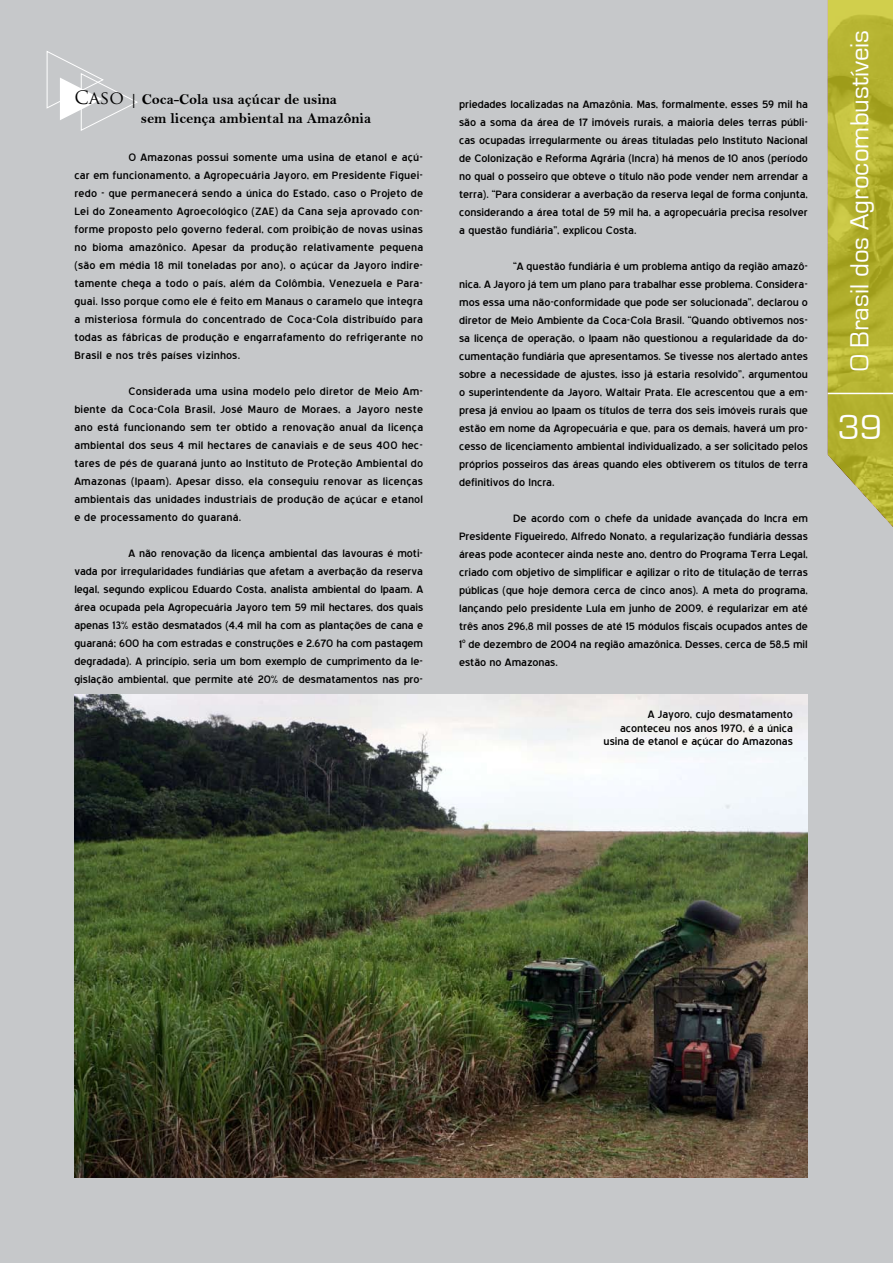
<style>
.page{position:relative;width:893px;height:1263px;background:#c6c8ca}
.page>*{position:absolute;margin:0;border:0;box-sizing:border-box;transform-origin:0 0}
.t1{font:36px "Eurostile";color:#fff}
.t2{font:27px "Eurostile";color:#fff}
.t3{font:15px/19.5px "Bell MT Bold";letter-spacing:-.005em;color:#000}
.t4{font:13.5px/18px "Blue Highway";letter-spacing:-.005em;color:#000;text-align:justify;scale:1.11 1}
.s1{font-family:"Trajan Pro";font-size:18px}
</style>
<div class="page">
<svg style="left:47px;top:51px;width:91px;height:80px"></svg>
<img style="left:74px;top:694px;width:734px;height:484px">
<svg style="left:827px;top:0;width:66px;height:527px;background:#b6b43d"></svg>
<hr style="left:828px;top:393px;width:65px;height:1px;background:#fff">
<p class="t3" style="left:141px;top:89px;width:232px;text-indent:-67px"><span class="s1">CASO</span> | Coca-Cola usa açúcar de usina<br>sem licença ambiental na Amazônia</p>
<p class="t4" style="left:74px;top:149px;width:316px;text-indent:54px">O Amazonas possui somente uma usina de etanol e açú&shy;car em funcionamento, a Agropecuária Jayoro, em Presidente Figuei&shy;redo - que permanecerá sendo a única do Estado, caso o Projeto de Lei do Zoneamento Agroecológico (ZAE) da Cana seja aprovado con&shy;forme proposto pelo governo federal, com proibição de novas usinas no bioma amazônico. Apesar da produção relativamente pequena (são em média 18 mil toneladas por ano), o açúcar da Jayoro indire&shy;tamente chega a todo o país, além da Colômbia, Venezuela e Para&shy;guai. Isso porque como ele é feito em Manaus o caramelo que integra a misteriosa fórmula do concentrado de Coca-Cola distribuído para todas as fábricas de produção e engarrafamento do refrigerante no Brasil e nos três países vizinhos.</p>
<p class="t4" style="left:74px;top:383px;width:316px;text-indent:54px">Considerada uma usina modelo pelo diretor de Meio Am&shy;biente da Coca-Cola Brasil, José Mauro de Moraes, a Jayoro neste ano está funcionando sem ter obtido a renovação anual da licença ambiental dos seus 4 mil hectares de canaviais e de seus 400 hec&shy;tares de pés de guaraná junto ao Instituto de Proteção Ambiental do Amazonas (Ipaam). Apesar disso, ela conseguiu renovar as licenças ambientais das unidades industriais de produção de açúcar e etanol e de processamento do guaraná.</p>
<p class="t4" style="left:74px;top:545px;width:316px;text-indent:54px">A não renovação da licença ambiental das lavouras é moti&shy;vada por irregularidades fundiárias que afetam a averbação da reserva legal, segundo explicou Eduardo Costa, analista ambiental do Ipaam. A área ocupada pela Agropecuária Jayoro tem 59 mil hectares, dos quais apenas 13% estão desmatados (4,4 mil ha com as plantações de cana e guaraná; 600 ha com estradas e construções e 2.670 ha com pastagem degradada). A princípio, seria um bom exemplo de cumprimento da le&shy;gislação ambiental, que permite até 20% de desmatamentos nas pro-</p>
<p class="t4" style="left:459px;top:95px;width:316px">priedades localizadas na Amazônia. Mas, formalmente, esses 59 mil ha são a soma da área de 17 imóveis rurais, a maioria deles terras públi&shy;cas ocupadas irregularmente ou áreas tituladas pelo Instituto Nacional de Colonização e Reforma Agrária (Incra) há menos de 10 anos (período no qual o posseiro que obteve o título não pode vender nem arrendar a terra). “Para considerar a averbação da reserva legal de forma conjunta, considerando a área total de 59 mil ha, a agropecuária precisa resolver a questão fundiária”, explicou Costa.</p>
<p class="t4" style="left:459px;top:257px;width:316px;text-indent:54px">“A questão fundiária é um problema antigo da região amazô&shy;nica. A Jayoro já tem um plano para trabalhar esse problema. Considera&shy;mos essa uma não-conformidade que pode ser solucionada”, declarou o diretor de Meio Ambiente da Coca-Cola Brasil. “Quando obtivemos nos&shy;sa licença de operação, o Ipaam não questionou a regularidade da do&shy;cumentação fundiária que apresentamos. Se tivesse nos alertado antes sobre a necessidade de ajustes, isso já estaria resolvido”, argumentou o superintendente da Jayoro, Waltair Prata. Ele acrescentou que a em&shy;presa já enviou ao Ipaam os títulos de terra dos seis imóveis rurais que estão em nome da Agropecuária e que, para os demais, haverá um pro&shy;cesso de licenciamento ambiental individualizado, a ser solicitado pelos próprios posseiros das áreas quando eles obtiverem os títulos de terra definitivos do Incra.</p>
<p class="t4" style="left:459px;top:509px;width:316px;text-indent:54px">De acordo com o chefe da unidade avançada do Incra em Presidente Figueiredo, Alfredo Nonato, a regularização fundiária dessas áreas pode acontecer ainda neste ano, dentro do Programa Terra Legal, criado com objetivo de simplificar e agilizar o rito de titulação de terras públicas (que hoje demora cerca de cinco anos). A meta do programa, lançando pelo presidente Lula em junho de 2009, é regularizar em até três anos 296,8 mil posses de até 15 módulos fiscais ocupados antes de 1<sup>o</sup> de dezembro de 2004 na região amazônica. Desses, cerca de 58,5 mil estão no Amazonas.</p>
<p class="t4" style="left:604px;top:708px;width:172px;line-height:13.5px;text-align:right">A Jayoro, cujo desmatamento aconteceu nos anos 1970, é a única usina de etanol e açúcar do Amazonas</p>
<h2 class="t2" style="left:845px;top:371px;width:343px;rotate:-90deg">O Brasil dos Agrocombustíveis</h2>
<h1 class="t1" style="left:838px;top:408px;width:42px">39</h1>
</div>
